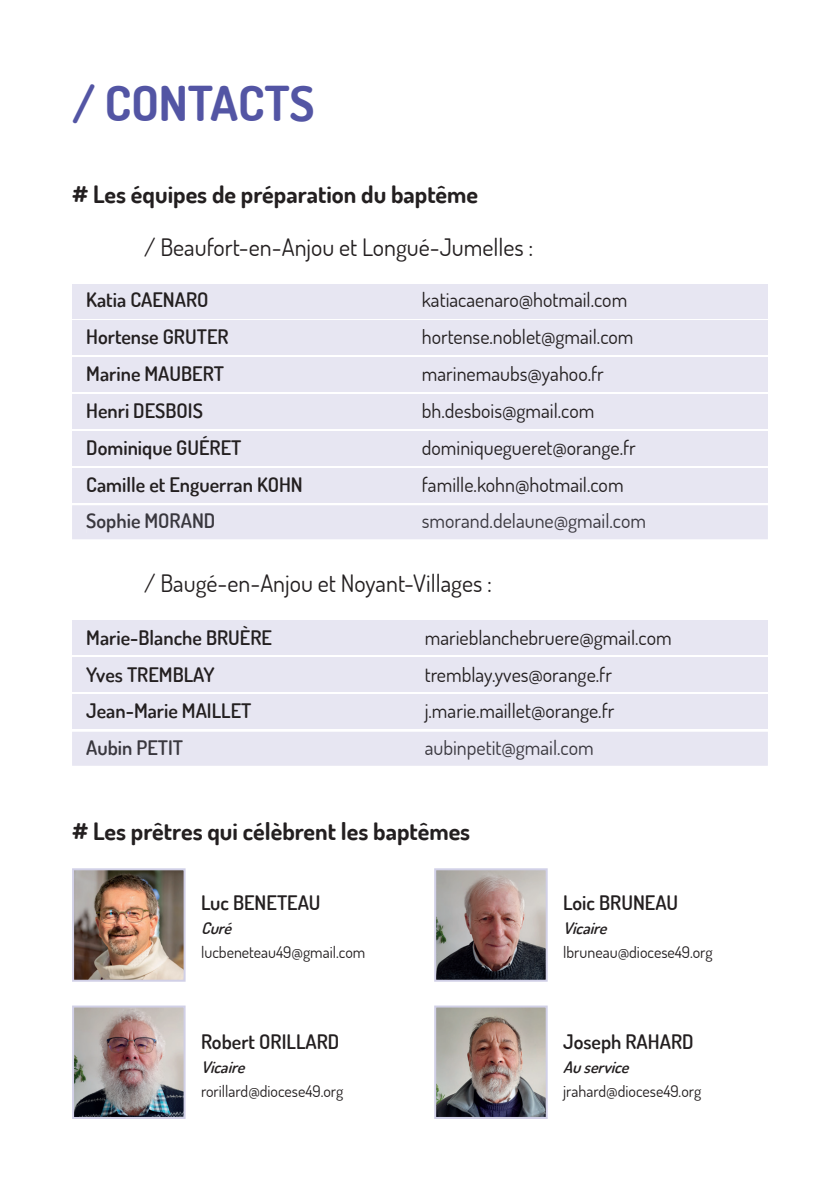
<style>
.page{position:relative;width:840px;height:1191px;background:#fff}
.page>*{position:absolute;margin:0;border:0;box-sizing:border-box;transform-origin:0 0}
.t1{font:700 48px "Dosis";color:#5355a4}
.t2{font:24px "Dosis";color:#231f20}
.t3{font:700 24px "Dosis";color:#231f20}
.t4{font:20px/36.8px "Dosis";color:#231f20}
.t5{font:600 20px/36.8px "Dosis";color:#231f20}
.t6{font:600 20px "Dosis";color:#39373e}
.t7{font:20px "Dosis";color:#39373e}
.t8{font:16px "Dosis";color:#231f20}
.t9{font:italic 600 16px "Dosis";color:#231f20}
</style>
<div class="page">
<div style="left:72px;top:694px;width:695px;height:34px;background:#e7e6f2"></div>
<div style="left:72px;top:657px;width:695px;height:34px;background:#e7e6f2"></div>
<div style="left:72px;top:620px;width:695px;height:34px;background:#e7e6f2"></div>
<img style="left:75px;top:871px;width:107px;height:107px">
<div style="left:72px;top:868px;width:113px;height:113px;border:2px solid #d1d0e7"></div>
<img style="left:437px;top:871px;width:107px;height:107px">
<div style="left:434px;top:868px;width:113px;height:113px;border:2px solid #d1d0e7"></div>
<img style="left:437px;top:1008px;width:107px;height:108px">
<div style="left:434px;top:1005px;width:113px;height:114px;border:2px solid #d1d0e7"></div>
<img style="left:75px;top:1008px;width:107px;height:108px">
<div style="left:72px;top:1005px;width:113px;height:114px;border:2px solid #d1d0e7"></div>
<div style="left:72px;top:395px;width:695px;height:34px;background:#e7e6f2"></div>
<div style="left:72px;top:358px;width:695px;height:34px;background:#e7e6f2"></div>
<div style="left:72px;top:468px;width:695px;height:34px;background:#e7e6f2"></div>
<div style="left:72px;top:431px;width:695px;height:34px;background:#e7e6f2"></div>
<div style="left:72px;top:321px;width:695px;height:34px;background:#e7e6f2"></div>
<div style="left:72px;top:284px;width:695px;height:34px;background:#e7e6f2"></div>
<div style="left:72px;top:505px;width:695px;height:34px;background:#e7e6f2"></div>
<div style="left:87px;top:513px;width:127px;height:20px;background:#e7e6f2"></div>
<div style="left:422px;top:513px;width:222px;height:20px;background:#e7e6f2"></div>
<div style="left:72px;top:732px;width:695px;height:33px;background:#e7e6f2"></div>
<div style="left:86px;top:740px;width:97px;height:15px;background:#e7e6f2"></div>
<div style="left:425px;top:740px;width:167px;height:20px;background:#e7e6f2"></div>
<h1 class="t1" style="left:72px;top:75px;width:244px">/ CONTACTS</h1>
<p class="t3" style="left:72px;top:180px;width:407px"># Les équipes de préparation du baptême</p>
<p class="t2" style="left:144px;top:233px;width:390px">/ Beaufort-en-Anjou et Longué-Jumelles :</p>
<p class="t5" style="left:86px;top:282px;width:218px">Katia CAENARO<br>Hortense GRUTER<br>Marine MAUBERT<br>Henri DESBOIS<br>Dominique GUÉRET<br>Camille et Enguerran KOHN</p>
<p class="t4" style="left:421px;top:282px;width:215px">katiacaenaro@hotmail.com hortense.noblet@gmail.com marinemaubs@yahoo.fr bh.desbois@gmail.com dominiquegueret@orange.fr famille.kohn@hotmail.com</p>
<p class="t6" style="left:86px;top:509px;width:130px">Sophie MORAND</p>
<p class="t4" style="left:421px;top:503px;width:225px">smorand.delaune@gmail.com</p>
<p class="t2" style="left:144px;top:569px;width:349px">/ Baugé-en-Anjou et Noyant-Villages :</p>
<p class="t5" style="left:86px;top:619px;width:187px">Marie-Blanche BRUÈRE<br>Yves TREMBLAY<br>Jean-Marie MAILLET</p>
<p class="t4" style="left:424px;top:619px;width:248px">marieblanchebruere@gmail.com tremblay.yves@orange.fr j.marie.maillet@orange.fr</p>
<p class="t6" style="left:86px;top:736px;width:98px">Aubin PETIT</p>
<p class="t7" style="left:424px;top:736px;width:170px">aubinpetit@gmail.com</p>
<p class="t3" style="left:72px;top:817px;width:399px"># Les prêtres qui célèbrent les baptêmes</p>
<p class="t5" style="left:201px;top:884px;width:121px">Luc BENETEAU</p>
<p class="t9" style="left:201px;top:918px;width:37px">Curé</p>
<p class="t8" style="left:201px;top:942px;width:166px">lucbeneteau49@gmail.com</p>
<p class="t5" style="left:201px;top:1022px;width:140px">Robert ORILLARD</p>
<p class="t9" style="left:201px;top:1057px;width:50px">Vicaire</p>
<p class="t8" style="left:201px;top:1081px;width:144px">rorillard@diocese49.org</p>
<p class="t5" style="left:563px;top:884px;width:117px">Loic BRUNEAU</p>
<p class="t9" style="left:563px;top:918px;width:50px">Vicaire</p>
<p class="t8" style="left:563px;top:942px;width:151px">lbruneau@diocese49.org</p>
<p class="t5" style="left:563px;top:1022px;width:132px">Joseph RAHARD</p>
<p class="t9" style="left:563px;top:1057px;width:72px">Auservice</p>
<p class="t8" style="left:563px;top:1081px;width:139px">jrahard@diocese49.org</p>
</div>
